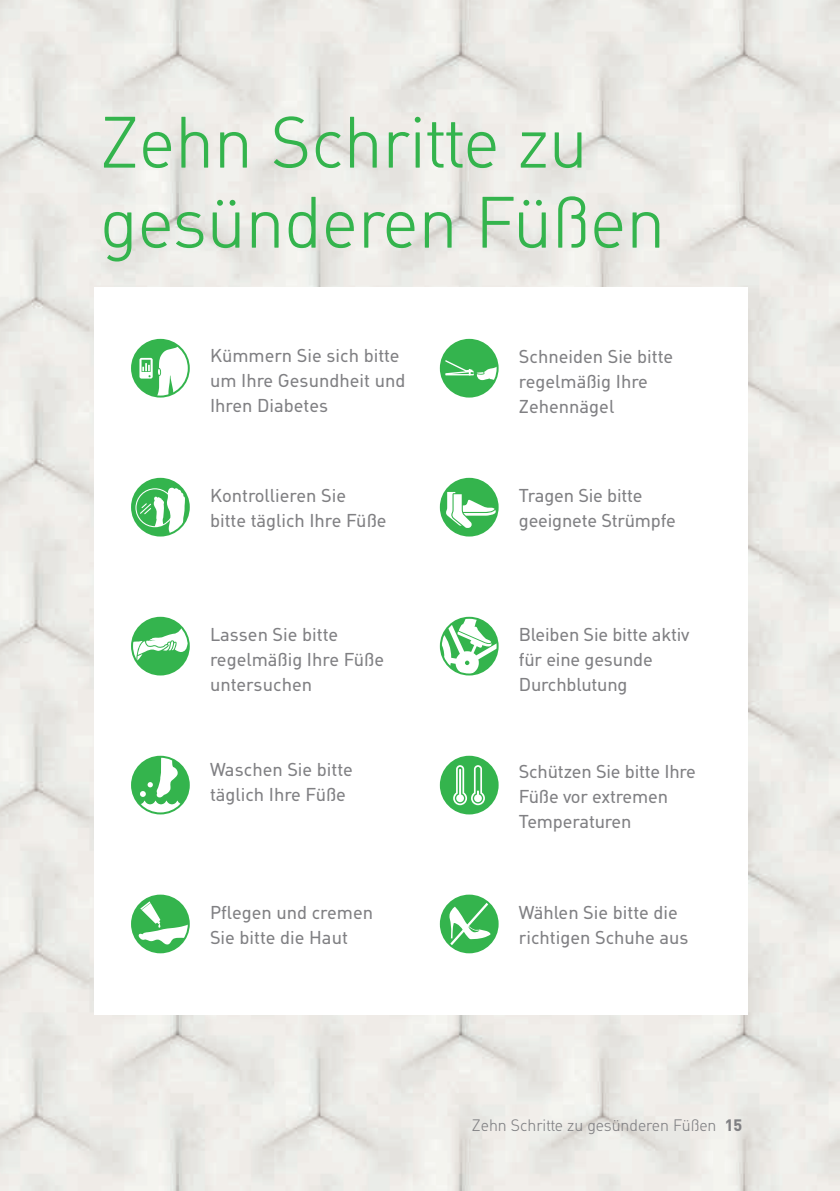
<style>
.page{position:relative;width:840px;height:1191px;background:#fff}
.page>*{position:absolute;margin:0;border:0;box-sizing:border-box;transform-origin:0 0}
.t1{font:300 70px/80px "MHC Din";color:#34b44d}
.t2{font:18px/25px "MHC Din";color:#808083}
.t3{font:300 16px "MHC Din";color:#808083}
</style>
<div class="page">
<img style="left:0;top:0;width:839px;height:1191px">
<div style="left:94px;top:287px;width:653px;height:728px;background:#fff"></div>
<svg style="left:132px;top:479px;width:57px;height:56px"></svg>
<div style="left:131px;top:478px;width:59px;height:58px;border:2px solid #34b44d;border-radius:50%"></div>
<svg style="left:132px;top:618px;width:57px;height:56px"></svg>
<div style="left:131px;top:617px;width:59px;height:58px;border:2px solid #34b44d;border-radius:50%"></div>
<svg style="left:132px;top:758px;width:57px;height:55px"></svg>
<div style="left:131px;top:755px;width:59px;height:59px;border:2px solid #34b44d;border-radius:50%"></div>
<svg style="left:132px;top:897px;width:57px;height:55px"></svg>
<div style="left:131px;top:894px;width:59px;height:59px;border:2px solid #34b44d;border-radius:50%"></div>
<svg style="left:442px;top:340px;width:55px;height:56px"></svg>
<div style="left:439px;top:339px;width:59px;height:58px;border:2px solid #34b44d;border-radius:50%"></div>
<div style="left:440px;top:479px;width:57px;height:56px;background:#34b44d;border-radius:50%"></div>
<svg style="left:445px;top:492px;width:50px;height:36px"></svg>
<div style="left:439px;top:478px;width:59px;height:58px;border:2px solid #34b44d;border-radius:50%"></div>
<svg style="left:442px;top:618px;width:55px;height:56px"></svg>
<div style="left:439px;top:617px;width:59px;height:58px;border:2px solid #34b44d;border-radius:50%"></div>
<svg style="left:442px;top:758px;width:55px;height:55px"></svg>
<div style="left:439px;top:755px;width:59px;height:59px;border:2px solid #34b44d;border-radius:50%"></div>
<svg style="left:132px;top:340px;width:57px;height:56px"></svg>
<svg style="left:132px;top:340px;width:46px;height:56px"></svg>
<div style="left:131px;top:339px;width:59px;height:58px;border:2px solid #34b44d;border-radius:50%"></div>
<svg style="left:442px;top:896px;width:55px;height:56px"></svg>
<div style="left:439px;top:894px;width:59px;height:59px;border:2px solid #34b44d;border-radius:50%"></div>
<h1 class="t1" style="left:100px;top:104px;width:566px">Zehn Schritte zu gesünderen Füßen</h1>
<p class="t2" style="left:210px;top:343px;width:197px">Kümmern Sie sich bitte um Ihre Gesundheit und<br>Ihren Diabetes</p>
<p class="t2" style="left:210px;top:482px;width:178px">Kontrollieren Sie bitte täglich Ihre Füße</p>
<p class="t2" style="left:210px;top:621px;width:175px">Lassen Sie bitte regelmäßig Ihre Füße untersuchen</p>
<p class="t2" style="left:210px;top:756px;width:144px">Waschen Sie bitte täglich Ihre Füße</p>
<p class="t2" style="left:210px;top:900px;width:164px">Pflegen und cremen<br>Sie bitte die Haut</p>
<p class="t2" style="left:518px;top:343px;width:156px">Schneiden Sie bitte regelmäßig Ihre<br>Zehennägel</p>
<p class="t2" style="left:518px;top:482px;width:158px">Tragen Sie bitte geeignete Strümpfe</p>
<p class="t2" style="left:518px;top:621px;width:172px">Bleiben Sie bitte aktiv für eine gesunde<br>Durchblutung</p>
<p class="t2" style="left:518px;top:758px;width:178px">Schützen Sie bitte Ihre<br>Füße vor extremen<br>Temperaturen</p>
<p class="t2" style="left:518px;top:900px;width:171px">Wählen Sie bitte die richtigen Schuhe aus</p>
<p class="t3" style="left:471px;top:1116px;width:271px">Zehn Schritte zu gesünderen Füßen 15</p>
</div>
